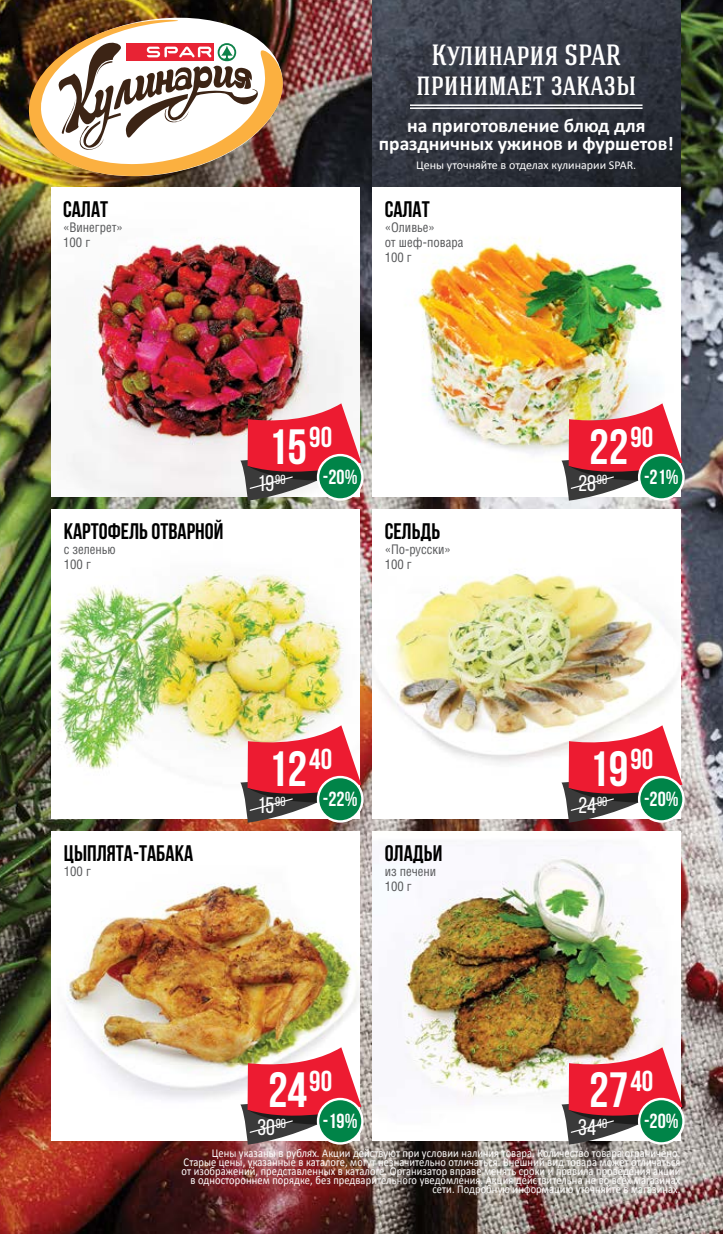
<style>
.page{position:relative;width:723px;height:1234px;background:#fff}
.page>*{position:absolute;margin:0;border:0;box-sizing:border-box;transform-origin:0 0}
.t1{font:700 49.5px "Bebas Neue";color:#fff}
.t2{font:500 29.25px/30px "Hagin Caps";color:#fff;text-align:center}
.t3{font:700 22.5px "Bebas Neue";color:#000}
.t4{font:22.5px "Bebas Neue";color:#fff}
.t5{font:700 20.4px "Bebas Neue";color:#fff}
.t6{font:700 19.5px/18.5px "Calibri";color:#fff;text-align:center}
.t7{font:12.75px/15px "AG Letterica Condensed C";color:#58595b}
.t8{font:12px/9px "Calibri";letter-spacing:.01em;color:#fff;text-align:right;scale:.87 1}
.t9{font:12px "Calibri";letter-spacing:.01em;color:#fff}
</style>
<div class="page">
<img style="left:0;top:0;width:723px;height:1233px">
<img style="left:372px;top:0;width:308px;height:187px">
<img style="left:29px;top:9px;width:254px;height:11px">
<img style="left:29px;top:20px;width:254px;height:156px">
<svg style="left:53px;top:34px;width:208px;height:123px"></svg>
<hr style="left:410px;top:104px;width:232px;height:2px;background:#fff">
<hr style="left:410px;top:107px;width:232px;height:2px;background:#fff">
<img style="left:372px;top:187px;width:308px;height:309px">
<img style="left:51px;top:509px;width:308px;height:309px">
<img style="left:372px;top:831px;width:308px;height:309px">
<img style="left:51px;top:187px;width:308px;height:309px">
<div style="left:51px;top:831px;width:308px;height:309px;background:#fff"></div>
<img style="left:66px;top:883px;width:293px;height:216px">
<img style="left:372px;top:509px;width:308px;height:309px">
<div style="left:317px;top:454px;width:47px;height:46px;border:2px solid #fff;border-radius:50%"></div>
<img style="left:240px;top:403px;width:121px;height:97px">
<div style="left:638px;top:454px;width:47px;height:46px;border:2px solid #fff;border-radius:50%"></div>
<svg style="left:561px;top:403px;width:121px;height:97px;background:#b76865"></svg>
<div style="left:317px;top:775px;width:47px;height:47px;border:2px solid #fff;border-radius:50%"></div>
<svg style="left:240px;top:725px;width:121px;height:97px"></svg>
<div style="left:638px;top:775px;width:47px;height:47px;border:2px solid #fff;border-radius:50%"></div>
<svg style="left:561px;top:725px;width:121px;height:97px"></svg>
<div style="left:317px;top:1097px;width:47px;height:47px;border:2px solid #fff;border-radius:50%"></div>
<svg style="left:240px;top:1047px;width:121px;height:97px"></svg>
<div style="left:638px;top:1097px;width:47px;height:47px;border:2px solid #fff;border-radius:50%"></div>
<svg style="left:561px;top:1047px;width:121px;height:97px"></svg>
<h3 class="t3" style="left:63px;top:197px;width:47px">Салат</h3>
<p class="t7" style="left:63px;top:219px;width:61px">«Винегрет»<br>100 г</p>
<h2 class="t2" style="left:416px;top:39px;width:222px">Кулинария SPAR принимает заказы</h2>
<h3 class="t6" style="left:379px;top:116px;width:296px">на приготовление блюд для праздничных ужинов и фуршетов!</h3>
<p class="t9" style="left:416px;top:157px;width:221px">Цены уточняйте в отделах кулинарии SPAR.</p>
<h3 class="t3" style="left:385px;top:197px;width:47px">Салат</h3>
<p class="t7" style="left:385px;top:219px;width:80px">«Оливье»<br>от шеф-повара<br>100 г</p>
<h3 class="t3" style="left:64px;top:518px;width:161px">Картофель отварной</h3>
<p class="t7" style="left:64px;top:541px;width:54px">с зеленью<br>100 г</p>
<h1 class="t1" style="left:268px;top:419px;width:66px">15<sup>90</sup></h1>
<h3 class="t4" style="left:258px;top:471px;width:29px">19<sup>90</sup></h3>
<h3 class="t5" style="left:323px;top:465px;width:36px">-20%</h3>
<h3 class="t3" style="left:385px;top:518px;width:57px">Сельдь</h3>
<p class="t7" style="left:385px;top:541px;width:68px">«По-русски»<br>100 г</p>
<h1 class="t1" style="left:589px;top:419px;width:66px">22<sup>90</sup></h1>
<h3 class="t4" style="left:578px;top:471px;width:30px">28<sup>90</sup></h3>
<h3 class="t5" style="left:644px;top:465px;width:36px">-21%</h3>
<h3 class="t3" style="left:64px;top:840px;width:131px">Цыплята-табака</h3>
<p class="t7" style="left:64px;top:863px;width:29px">100 г</p>
<h1 class="t1" style="left:268px;top:741px;width:66px">12<sup>40</sup></h1>
<h3 class="t4" style="left:258px;top:793px;width:29px">15<sup>90</sup></h3>
<h3 class="t5" style="left:323px;top:787px;width:36px">-22%</h3>
<h3 class="t3" style="left:385px;top:840px;width:59px">Оладьи</h3>
<p class="t7" style="left:385px;top:863px;width:53px">из печени<br>100 г</p>
<h1 class="t1" style="left:589px;top:741px;width:66px">19<sup>90</sup></h1>
<h3 class="t4" style="left:578px;top:793px;width:30px">24<sup>90</sup></h3>
<h3 class="t5" style="left:644px;top:787px;width:36px">-20%</h3>
<h1 class="t1" style="left:268px;top:1062px;width:66px">24<sup>90</sup></h1>
<h3 class="t4" style="left:257px;top:1114px;width:30px">30<sup>90</sup></h3>
<h3 class="t5" style="left:323px;top:1109px;width:36px">-19%</h3>
<h1 class="t1" style="left:589px;top:1062px;width:66px">27<sup>40</sup></h1>
<h3 class="t4" style="left:578px;top:1114px;width:30px">34<sup>40</sup></h3>
<h3 class="t5" style="left:644px;top:1109px;width:36px">-20%</h3>
<p class="t8" style="left:182px;top:1148px;width:575px">Цены указаны в рублях. Акции действуют при условии наличия товара. Количество товара ограничено.<br>Старые цены, указанные в каталоге, могут незначительно отличаться. Внешний вид товара может отличаться от изображений, представленных в каталоге. Организатор вправе менять сроки и правила проведения акции в одностороннем порядке, без предварительного уведомления. Акция действительна не во всех магазинах сети. Подробную информацию уточняйте в магазинах.</p>
</div>
